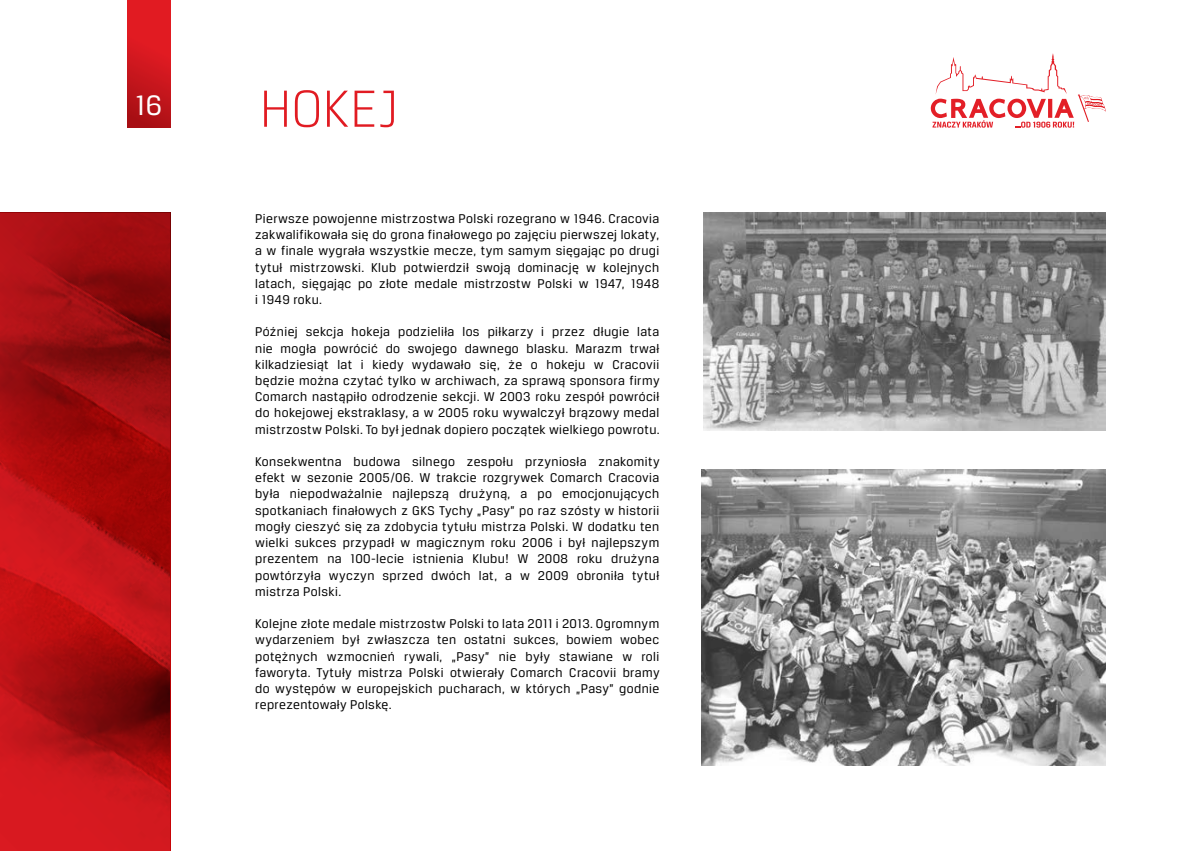
<style>
.page{position:relative;width:1191px;height:851px;background:#fff}
.page>*{position:absolute;margin:0;border:0;box-sizing:border-box;transform-origin:0 0}
.t1{font:300 55.5px "Breuer Text";color:#e11b22}
.t2{font:30px "Breuer Text";color:#fff}
.t3{font:13.5px/16.2px "Breuer Text";letter-spacing:.03em;color:#000;text-align:justify}
</style>
<div class="page">
<svg style="left:930px;top:53px;width:176px;height:75px"></svg>
<img style="left:0;top:213px;width:170px;height:637px">
<div style="left:128px;top:0;width:42px;height:128px;background:linear-gradient(to bottom,#ee1e25,#af1116)"></div>
<img style="left:703px;top:213px;width:403px;height:217px">
<img style="left:702px;top:469px;width:404px;height:296px">
<h2 class="t2" style="left:136px;top:89px;width:28px">16</h2>
<h1 class="t1" style="left:259px;top:80px;width:141px">HOKEJ</h1>
<p class="t3" style="left:255px;top:210px;width:405px">Pierwsze powojenne mistrzostwa Polski rozegrano w 1946. Cracovia zakwalifikowała się do grona finałowego po zajęciu pierwszej lokaty, a w finale wygrała wszystkie mecze, tym samym sięgając po drugi tytuł mistrzowski. Klub potwierdził swoją dominację w kolejnych latach, sięgając po złote medale mistrzostw Polski w 1947, 1948 i 1949 roku.</p>
<p class="t3" style="left:255px;top:323px;width:406px">Później sekcja hokeja podzieliła los piłkarzy i przez długie lata nie mogła powrócić do swojego dawnego blasku. Marazm trwał kilkadziesiąt lat i kiedy wydawało się, że o hokeju w Cracovii będzie można czytać tylko w archiwach, za sprawą sponsora firmy Comarch nastąpiło odrodzenie sekcji. W 2003 roku zespół powrócił do hokejowej ekstraklasy, a w 2005 roku wywalczył brązowy medal mistrzostw Polski. To był jednak dopiero początek wielkiego powrotu.</p>
<p class="t3" style="left:255px;top:453px;width:406px">Konsekwentna budowa silnego zespołu przyniosła znakomity efekt w sezonie 2005/06. W trakcie rozgrywek Comarch Cracovia była niepodważalnie najlepszą drużyną, a po emocjonujących spotkaniach finałowych z GKS Tychy „Pasy” po raz szósty w historii mogły cieszyć się za zdobycia tytułu mistrza Polski. W dodatku ten wielki sukces przypadł w magicznym roku 2006 i był najlepszym prezentem na 100-lecie istnienia Klubu! W 2008 roku drużyna powtórzyła wyczyn sprzed dwóch lat, a w 2009 obroniła tytuł mistrza Polski.</p>
<p class="t3" style="left:255px;top:615px;width:406px">Kolejne złote medale mistrzostw Polski to lata 2011 i 2013. Ogromnym wydarzeniem był zwłaszcza ten ostatni sukces, bowiem wobec potężnych wzmocnień rywali, „Pasy” nie były stawiane w roli faworyta. Tytuły mistrza Polski otwierały Comarch Cracovii bramy do występów w europejskich pucharach, w których „Pasy” godnie reprezentowały Polskę.</p>
</div>
